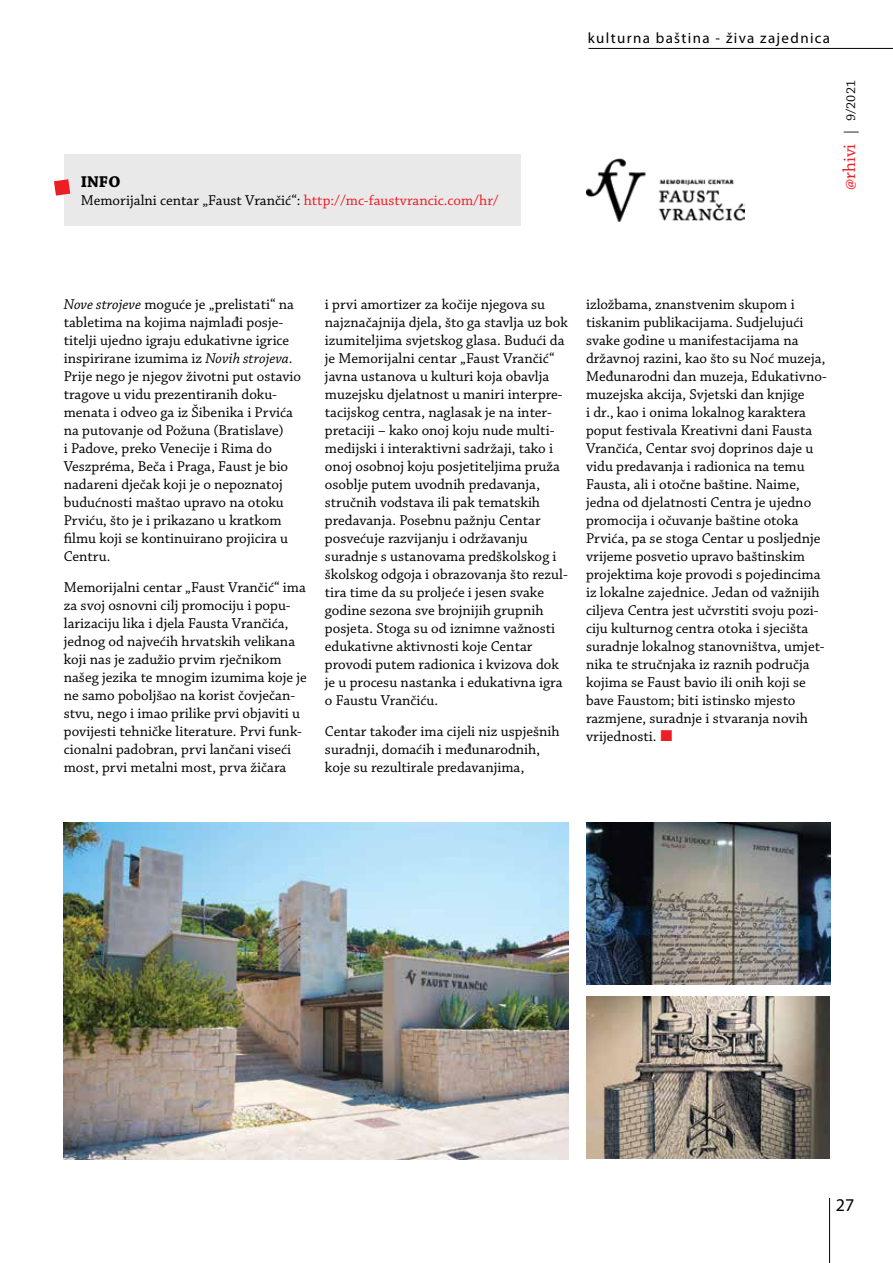
<style>
.page{position:relative;width:893px;height:1263px;background:#fff}
.page>*{position:absolute;margin:0;border:0;box-sizing:border-box;transform-origin:0 0}
.t1{font:18px "Chaparral Pro";color:#ed1d24}
.t2{font:18px "Myriad Pro";color:#000}
.t3{font:700 16.5px "Chaparral Pro";color:#000}
.t4{font:15px/18px "Chaparral Pro";color:#000}
.t5{font:15px "Myriad Pro";letter-spacing:.09em;color:#000}
.s1{color:#ed1d24}
.s2{font-size:15px;color:#000}
.s3{font-size:13.5px;color:#000}
.s4{font-style:italic}
</style>
<div class="page">
<hr style="left:588px;top:48px;width:305px;height:1px;background:#000">
<div style="left:64px;top:154px;width:457px;height:72px;background:#e9e9ea"></div>
<svg style="left:54px;top:179px;width:16px;height:17px"></svg>
<img style="left:64px;top:822px;width:504px;height:337px">
<img style="left:586px;top:997px;width:243px;height:162px">
<img style="left:587px;top:822px;width:243px;height:163px">
<img style="left:586px;top:158px;width:159px;height:63px">
<hr style="left:829px;top:1198px;width:1px;height:65px;background:#000">
<p class="t3" style="left:81px;top:172px;width:41px">INFO</p>
<p class="t4" style="left:81px;top:192px;width:420px">Memorijalni centar „Faust Vrančić“: <span class="s1">http://mc-faustvrancic.com/hr/</span></p>
<p class="t5" style="left:588px;top:29px;width:244px">kulturna baština - živa zajednica</p>
<p class="t1" style="left:840px;top:190px;width:111px;rotate:-90deg">@rhivi <span class="s2">|</span> <span class="s3">9/2021</span></p>
<p class="t4" style="left:64px;top:296px;width:239px"><span class="s4">Nove strojeve</span> moguće je „prelistati“ na tabletima na kojima najmlađi posje&shy;titelji ujedno igraju edukativne igrice inspirirane izumima iz <span class="s4">Novih strojeva</span>.<br>Prije nego je njegov životni put ostavio tragove u vidu prezentiranih doku&shy;menata i odveo ga iz Šibenika i Prvića na putovanje od Požuna (Bratislave)<br>i Padove, preko Venecije i Rima do Veszpréma, Beča i Praga, Faust je bio nadareni dječak koji je o nepoznatoj budućnosti maštao upravo na otoku Prviću, što je i prikazano u kratkom filmu koji se kontinuirano projicira u Centru.</p>
<p class="t4" style="left:64px;top:579px;width:245px">Memorijalni centar „Faust Vrančić“ ima za svoj osnovni cilj promociju i popu&shy;larizaciju lika i djela Fausta Vrančića, jednog od najvećih hrvatskih velikana koji nas je zadužio prvim rječnikom našeg jezika te mnogim izumima koje je ne samo poboljšao na korist čovječan&shy;stvu, nego i imao prilike prvi objaviti u povijesti tehničke literature. Prvi funk&shy;cionalni padobran, prvi lančani viseći most, prvi metalni most, prva žičara</p>
<p class="t4" style="left:325px;top:296px;width:244px">i prvi amortizer za kočije njegova su najznačajnija djela, što ga stavlja uz bok izumiteljima svjetskog glasa. Budući da je Memorijalni centar „Faust Vrančić“ javna ustanova u kulturi koja obavlja muzejsku djelatnost u maniri interpre&shy;tacijskog centra, naglasak je na inter&shy;pretaciji – kako onoj koju nude multi&shy;medijski i interaktivni sadržaji, tako i onoj osobnoj koju posjetiteljima pruža osoblje putem uvodnih predavanja, stručnih vodstava ili pak tematskih predavanja. Posebnu pažnju Centar posvećuje razvijanju i održavanju suradnje s ustanovama predškolskog i školskog odgoja i obrazovanja što rezul&shy;tira time da su proljeće i jesen svake godine sezona sve brojnijih grupnih posjeta. Stoga su od iznimne važnosti edukativne aktivnosti koje Centar provodi putem radionica i kvizova dok je u procesu nastanka i edukativna igra o Faustu Vrančiću.</p>
<p class="t4" style="left:325px;top:723px;width:236px">Centar također ima cijeli niz uspješnih suradnji, domaćih i međunarodnih, koje su rezultirale predavanjima,</p>
<p class="t4" style="left:586px;top:296px;width:242px">izložbama, znanstvenim skupom i tiskanim publikacijama. Sudjelujući svake godine u manifestacijama na državnoj razini, kao što su Noć muzeja, Međunarodni dan muzeja, Edukativno&shy;muzejska akcija, Svjetski dan knjige<br>i dr., kao i onima lokalnog karaktera poput festivala Kreativni dani Fausta Vrančića, Centar svoj doprinos daje u vidu predavanja i radionica na temu Fausta, ali i otočne baštine. Naime, jedna od djelatnosti Centra je ujedno promocija i očuvanje baštine otoka Prvića, pa se stoga Centar u posljednje vrijeme posvetio upravo baštinskim projektima koje provodi s pojedincima iz lokalne zajednice. Jedan od važnijih ciljeva Centra jest učvrstiti svoju pozi&shy;ciju kulturnog centra otoka i sjecišta suradnje lokalnog stanovništva, umjet&shy;nika te stručnjaka iz raznih područja kojima se Faust bavio ili onih koji se bave Faustom; biti istinsko mjesto razmjene, suradnje i stvaranja novih vrijednosti.</p>
<p class="t2" style="left:836px;top:1194px;width:20px">27</p>
</div>
